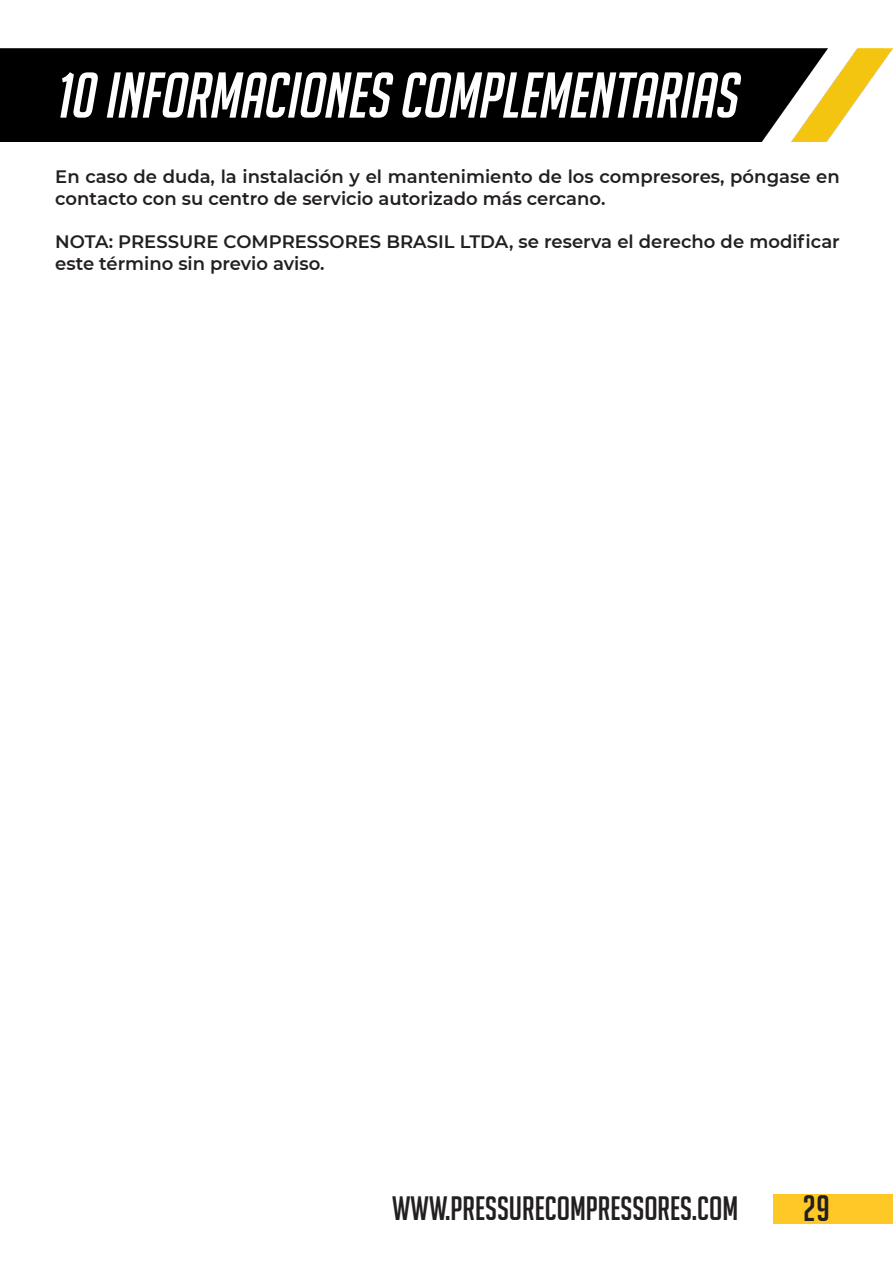
<style>
.page{position:relative;width:893px;height:1263px;background:#fff}
.page>*{position:absolute;margin:0;border:0;box-sizing:border-box;transform-origin:0 0}
.t1{font:italic 63px "Big Noodle Titling";color:#fff}
.t2{font:36px "Big Noodle Titling";color:#231f20}
.t3{font:33px "Big Noodle Titling";color:#231f20}
.t4{font:600 18px/21.6px "Montserrat";color:#231f20}
</style>
<div class="page">
<div style="left:774px;top:1194px;width:119px;height:30px;background:#fec927"></div>
<img style="left:0;top:49px;width:893px;height:93px">
<p class="t1" style="left:54px;top:61px;width:696px">10 INFORMACIONES COMPLEMENTARIAS</p>
<p class="t4" style="left:55px;top:165px;width:786px">En caso de duda, la instalación y el mantenimiento de los compresores, póngase en contacto con su centro de servicio autorizado más cercano.</p>
<p class="t4" style="left:55px;top:230px;width:786px">NOTA: PRESSURE COMPRESSORES BRASIL LTDA, se reserva el derecho de modificar este término sin previo aviso.</p>
<p class="t3" style="left:392px;top:1191px;width:347px">WWW.PRESSURECOMPRESSORES.COM</p>
<p class="t2" style="left:803px;top:1189px;width:29px">29</p>
</div>
